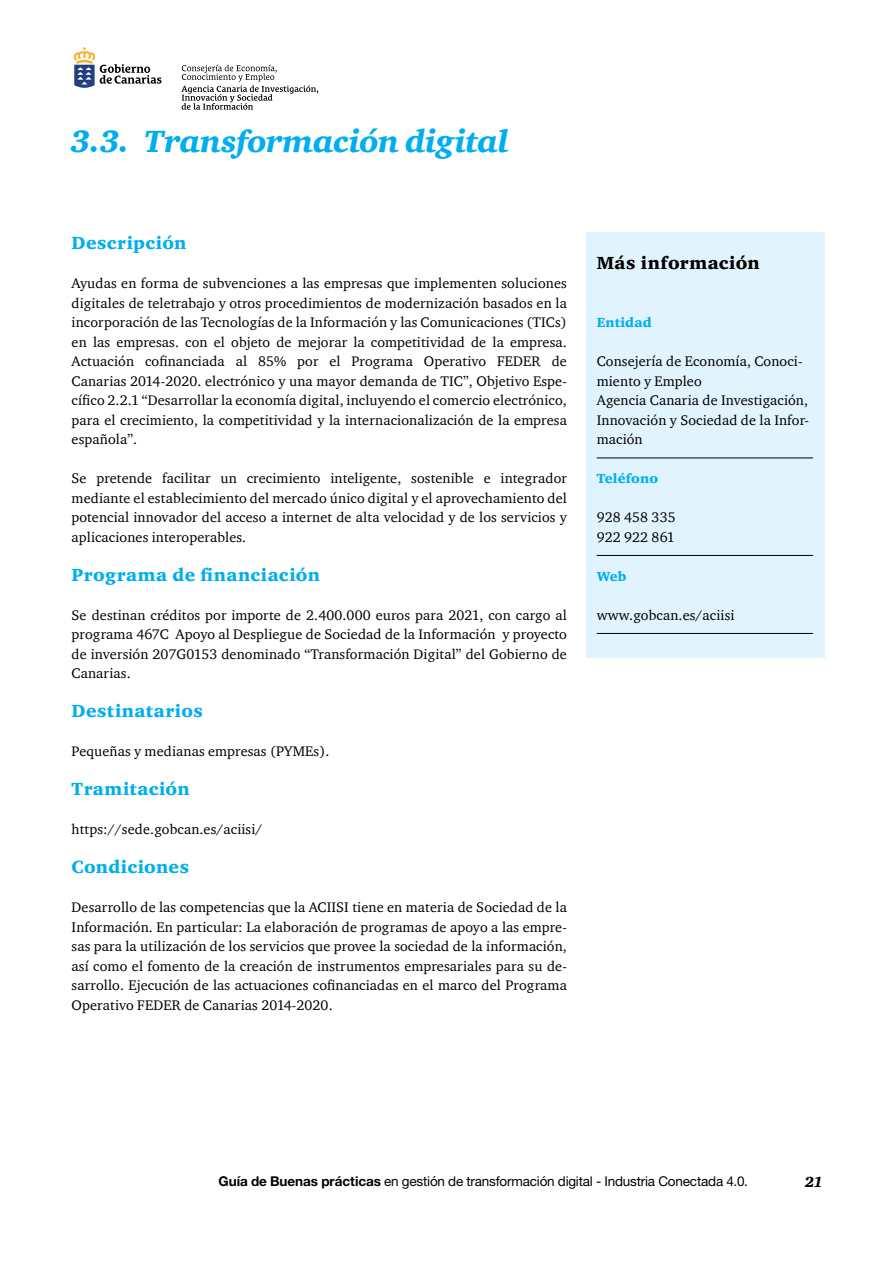
<style>
.page{position:relative;width:893px;height:1263px;background:#fff}
.page>*{position:absolute;margin:0;border:0;box-sizing:border-box;transform-origin:0 0}
.t1{font:31.5px "Charter ITC Blac Ital";letter-spacing:-.01em;color:#00aeef}
.t2{font:18px "Charter ITC Blac";letter-spacing:.025em;color:#00aeef}
.t3{font:18px "Charter ITC Blac";letter-spacing:.025em;color:#000}
.t4{font:15px "Charter ITC Blac Ital";color:#000}
.t5{font:14.25px/19.5px "Charter ITC";letter-spacing:.01em;color:#000;text-align:justify}
.t6{font:13.5px "Helvetica Neue LT Std";letter-spacing:-.015em;color:#000}
.t7{font:13.5px "Charter ITC Blac";letter-spacing:.01em;color:#00aeef}
.s1{font-weight:700}
</style>
<div class="page">
<div style="left:586px;top:232px;width:239px;height:426px;background:#e1f4fd"></div>
<hr style="left:597px;top:458px;width:216px;height:1px;background:#000">
<hr style="left:597px;top:555px;width:216px;height:1px;background:#000">
<hr style="left:597px;top:633px;width:216px;height:1px;background:#000">
<svg style="left:74px;top:47px;width:88px;height:41px"></svg>
<svg style="left:181px;top:65px;width:137px;height:45px"></svg>
<h1 class="t1" style="left:70px;top:121px;width:440px">3.3. Transformación digital</h1>
<p class="t2" style="left:72px;top:232px;width:116px">Descripción</p>
<p class="t5" style="left:72px;top:273px;width:497px">Ayudas en forma de subvenciones a las empresas que implementen soluciones digitales de teletrabajo y otros procedimientos de modernización basados en la incorporación de las Tecnologías de la Información y las Comunicaciones (TICs) en las empresas. con el objeto de mejorar la competitividad de la empresa.<br>Actuación cofinanciada al 85% por el Programa Operativo FEDER de Canarias 2014-2020. electrónico y una mayor demanda de TIC”, Objetivo Espe&shy;cífico 2.2.1 “Desarrollar la economía digital, incluyendo el comercio electrónico, para el crecimiento, la competitividad y la internacionalización de la empresa española”.</p>
<p class="t5" style="left:72px;top:468px;width:497px">Se pretende facilitar un crecimiento inteligente, sostenible e integrador mediante el establecimiento del mercado único digital y el aprovechamiento del potencial innovador del acceso a internet de alta velocidad y de los servicios y aplicaciones interoperables.</p>
<p class="t2" style="left:72px;top:563px;width:250px">Programa de financiación</p>
<p class="t5" style="left:72px;top:605px;width:497px">Se destinan créditos por importe de 2.400.000 euros para 2021, con cargo al programa 467C Apoyo al Despliegue de Sociedad de la Información y proyecto de inversión 207G0153 denominado “Transformación Digital” del Gobierno de Canarias.</p>
<p class="t2" style="left:72px;top:700px;width:133px">Destinatarios</p>
<p class="t5" style="left:72px;top:741px;width:259px">Pequeñas y medianas empresas (PYMEs).</p>
<p class="t2" style="left:72px;top:778px;width:120px">Tramitación</p>
<p class="t5" style="left:72px;top:819px;width:192px">https://sede.gobcan.es/aciisi/</p>
<p class="t2" style="left:72px;top:856px;width:119px">Condiciones</p>
<p class="t5" style="left:72px;top:897px;width:497px">Desarrollo de las competencias que la ACIISI tiene en materia de Sociedad de la Información. En particular: La elaboración de programas de apoyo a las empre&shy;sas para la utilización de los servicios que provee la sociedad de la información, así como el fomento de la creación de instrumentos empresariales para su de&shy;sarrollo. Ejecución de las actuaciones cofinanciadas en el marco del Programa Operativo FEDER de Canarias 2014-2020.</p>
<p class="t3" style="left:597px;top:251px;width:165px">Más información</p>
<p class="t7" style="left:597px;top:314px;width:57px">Entidad</p>
<p class="t5" style="left:597px;top:351px;width:214px;text-align:left">Consejería de Economía, Conoci&shy;miento y Empleo<br>Agencia Canaria de Investigación,<br>Innovación y Sociedad de la Infor&shy;mación</p>
<p class="t7" style="left:597px;top:470px;width:63px">Teléfono</p>
<p class="t5" style="left:597px;top:507px;width:80px">928 458 335<br>922 922 861</p>
<p class="t7" style="left:597px;top:568px;width:31px">Web</p>
<p class="t5" style="left:597px;top:605px;width:139px">www.gobcan.es/aciisi</p>
<p class="t6" style="left:219px;top:1173px;width:531px"><span class="s1">Guía de Buenas prácticas</span> en gestión de transformación digital - Industria Conectada 4.0.</p>
<p class="t4" style="left:805px;top:1173px;width:20px">21</p>
</div>
